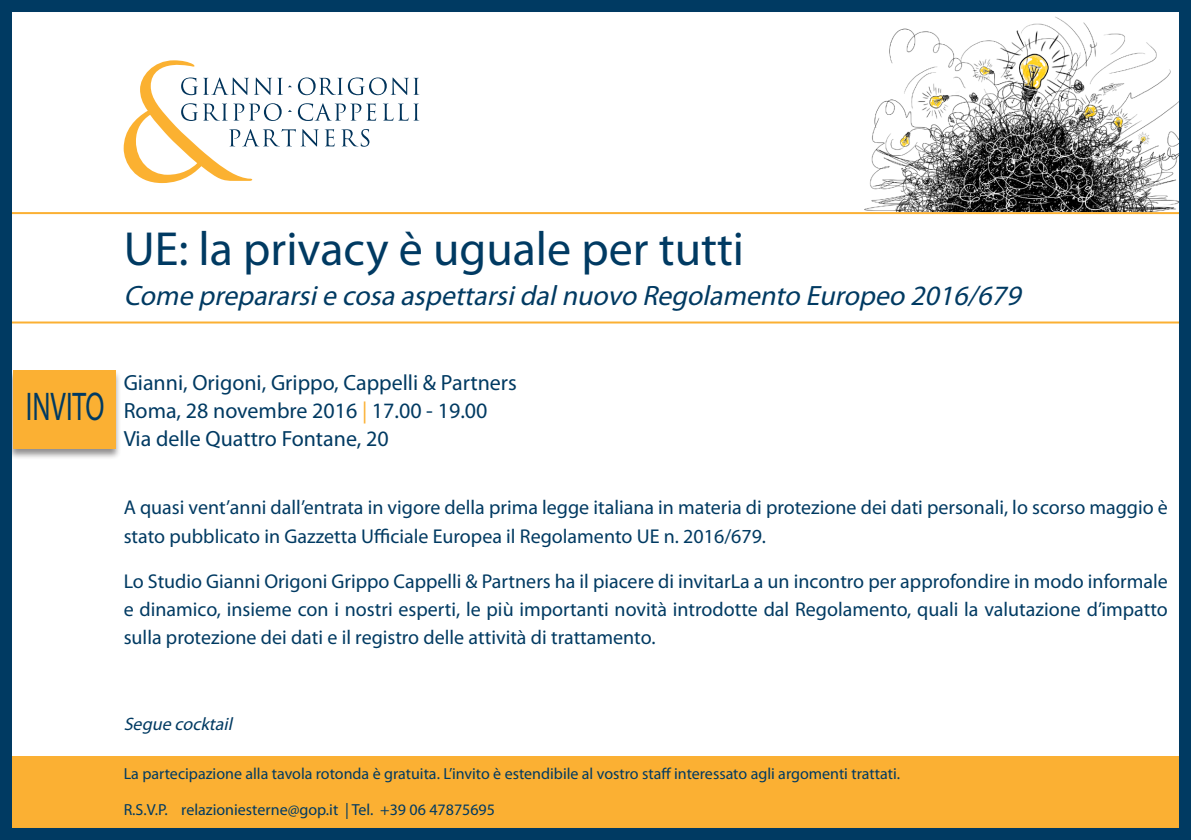
<style>
.page{position:relative;width:1191px;height:840px;background:#fff}
.page>*{position:absolute;margin:0;border:0;box-sizing:border-box;transform-origin:0 0}
.t1{font:48px "Myriad Pro";color:#003a62}
.t2{font:40.2px "Myriad Pro";color:#003a62;scale:.69 1}
.t3{font:italic 28px "Myriad Pro";color:#003a62}
.t4{font:22px "Myriad Pro";color:#003a62}
.t5{font:20px/28px "Myriad Pro";color:#003a62}
.t6{font:italic 18px "Myriad Pro";color:#003a62}
.t7{font:16px "Myriad Pro";color:#003a62}
.s1{color:#fbb033}
</style>
<div class="page">
<svg style="left:124px;top:60px;width:295px;height:123px"></svg>
<div style="left:7px;top:369px;width:114px;height:91px;background:#231f20;opacity:.5"></div>
<div style="left:13px;top:370px;width:102px;height:78px;background:#fbb033"></div>
<img style="left:864px;top:16px;width:314px;height:195px">
<div style="left:0;top:756px;width:1191px;height:73px;background:#fbb033"></div>
<hr style="left:1px;top:321px;width:1190px;height:2px;background:#fbb033">
<hr style="left:0;top:212px;width:1191px;height:2px;background:#fbb033">
<div style="left:0;top:0;width:1191px;height:839px;border:12px solid #003a62"></div>
<p class="t1" style="left:124px;top:219px;width:622px">UE: la privacy è uguale per tutti</p>
<p class="t3" style="left:124px;top:278px;width:905px">Come prepararsie cosa aspettarsidalnuovo Regolamento Europeo 2016/679</p>
<p class="t2" style="left:26px;top:382px;width:116px">INVITO</p>
<p class="t4" style="left:124px;top:369px;width:395px">Gianni, Origoni, Grippo, Cappelli &amp; Partners</p>
<p class="t4" style="left:124px;top:397px;width:365px">Roma, 28 novembre 2016 <span class="s1">|</span> 17.00 - 19.00</p>
<p class="t4" style="left:124px;top:425px;width:266px">Via delle Quattro Fontane, 20</p>
<p class="t5" style="left:124px;top:493px;width:1045px">A quasi vent’anni dall’entrata in vigore della prima legge italiana in materia di protezione dei dati personali, lo scorso maggio è stato pubblicato in Gazzetta Ufficiale Europea il Regolamento UE n. 2016/679.</p>
<p class="t5" style="left:124px;top:566px;width:1045px;text-align:justify">Lo Studio Gianni Origoni Grippo Cappelli &amp; Partners ha il piacere di invitarLa a un incontro per approfondire in modo informale e dinamico, insieme con i nostri esperti, le più importanti novità introdotte dal Regolamento, quali la valutazione d’impatto sulla protezione dei dati e il registro delle attività di trattamento.</p>
<p class="t6" style="left:124px;top:712px;width:114px">Segue cocktail</p>
<p class="t7" style="left:124px;top:763px;width:778px">La partecipazione alla tavola rotonda è gratuita. L’invito è estendibile al vostro staff interessato agli argomenti trattati.</p>
<p class="t7" style="left:124px;top:799px;width:373px">R.S.V.P. relazioniesterne@gop.it | Tel. +39 06 47875695</p>
</div>
